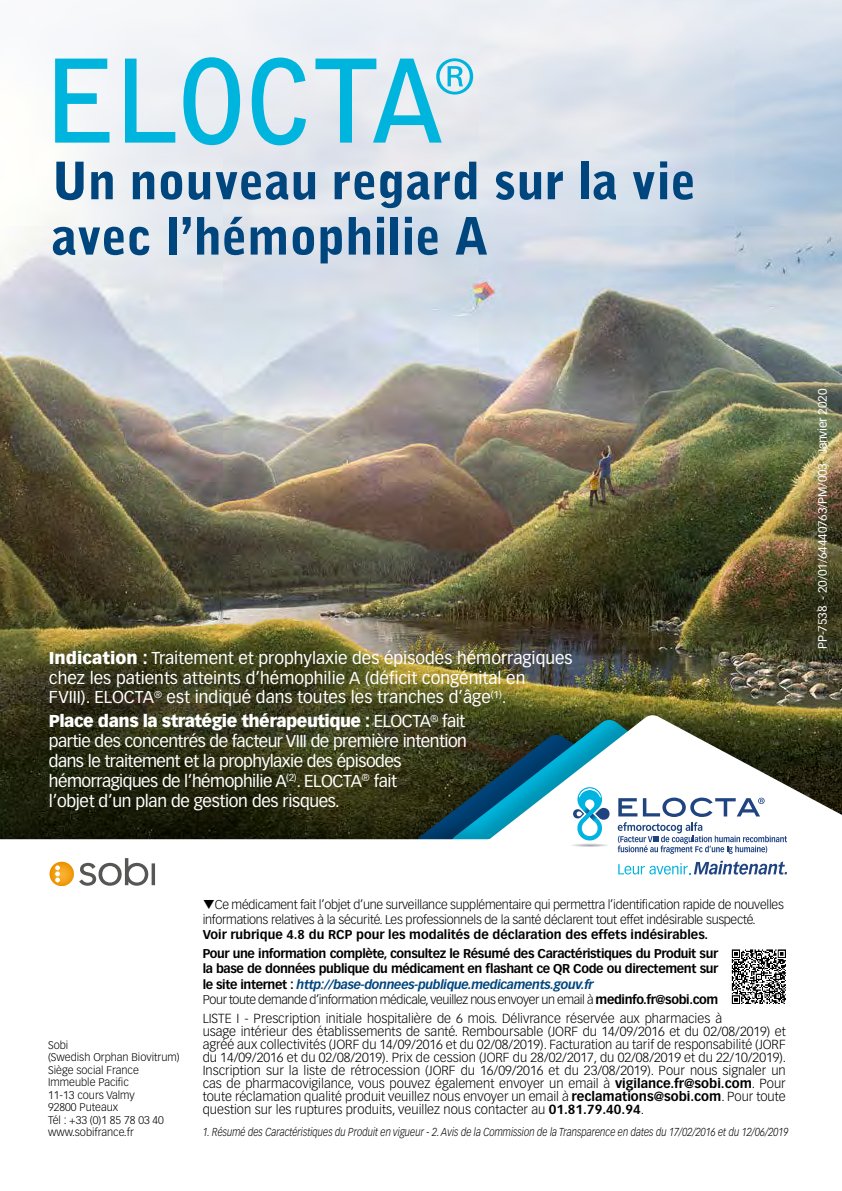
<style>
.page{position:relative;width:842px;height:1191px;background:#fff}
.page>*{position:absolute;margin:0;border:0;box-sizing:border-box;transform-origin:0 0}
.t1{font:700 114.4px "Bell Gothic Std";letter-spacing:-.04em;color:#00b5dd}
.t2{font:900 51.2px/55.4px "Bell Gothic Std";letter-spacing:-.005em;color:#00467e}
.t3{font:700 50px "Bell Gothic Std";color:#00b5dd}
.t4{font:17px/19.8px "Vectora LT Pro";letter-spacing:-.02em;color:#fff}
.t5{font:17px/20px "Vectora LT Pro";color:#fff}
.t6{font:300 13px/13px "Vectora LT Pro";color:#000}
.t7{font:700 12.6px/15px "Vectora LT Pro";letter-spacing:-.03em;color:#000}
.t8{font:300 12.6px/15px "Vectora LT Pro";letter-spacing:-.02em;color:#000}
.t9{font:12px "Vectora LT Pro";letter-spacing:-.02em;color:#fff}
.t10{font:italic 300 11.4px "Vectora LT Pro";color:#000;scale:.84 1}
.t11{font:300 11px/12.4px "Vectora LT Pro";color:#000}
.s1{font-weight:900}
.s2{font-style:italic;color:#00467e}
.s3{font-weight:300}
.s4{font-weight:700}
</style>
<div class="page">
<img style="left:0;top:285px;width:842px;height:409px">
<svg style="left:0;top:0;width:842px;height:285px"></svg>
<div style="left:0;top:694px;width:842px;height:206px;background:#000;opacity:.2"></div>
<svg style="left:0;top:699px;width:842px;height:158px;background:#4c4d33"></svg>
<div style="left:0;top:857px;width:842px;height:334px;background:#fff"></div>
<svg style="left:394px;top:717px;width:393px;height:158px"></svg>
<hr style="left:152px;top:863px;width:3px;height:22px;background:#565655">
<svg style="left:50px;top:858px;width:98px;height:28px"></svg>
<img style="left:731px;top:949px;width:55px;height:55px">
<h1 class="t1" style="left:41px;top:32px;width:406px">ELOCTA</h1>
<h3 class="t3" style="left:435px;top:46px;width:42px">®</h3>
<h2 class="t2" style="left:52px;top:154px;width:646px">Un nouveau regard sur la vie avec l’hémophilie A</h2>
<h3 class="t5" style="left:49px;top:647px;width:525px"><span class="s1">Indication :</span> Traitement et prophylaxie des épisodes hémorragiques chez les patients atteints d’hémophilie A (déficit congénital en<br>FVIII). ELOCTA<sup>®</sup> est indiqué dans toutes les tranches d’âge<sup>(1)</sup>.</h3>
<p class="t4" style="left:49px;top:711px;width:419px"><span class="s1">Place dans la stratégie thérapeutique :</span> ELOCTA<sup>®</sup> fait partie des concentrés de facteur VIII de première intention dans le traitement et la prophylaxie des épisodes hémorragiques de l’hémophilie A<sup>(2)</sup>. ELOCTA<sup>®</sup> fait<br>l’objet d’un plan de gestion des risques.</p>
<p class="t9" style="left:815px;top:649px;width:262px;rotate:-90deg">PP-7538 - 20/01/64440763/PM/003 - Janvier 2020</p>
<p class="t11" style="left:48px;top:1038px;width:133px">Sobi<br>(Swedish Orphan Biovitrum)<br>Siège social France<br>Immeuble Pacific<br>11-13 cours Valmy<br>92800 Puteaux<br>Tél : +33 (0)1 85 78 03 40 www.sobifrance.fr</p>
<p class="t8" style="left:203px;top:897px;width:583px">❑Ce médicament fait l’objet d’une surveillance supplémentaire qui permettra l’identification rapide de nouvelles informations relatives à la sécurité. Les professionnels de la santé déclarent tout effet indésirable suspecté.</p>
<p class="t7" style="left:203px;top:925px;width:517px;line-height:19.2px">Voir rubrique 4.8 du RCP pour les modalités de déclaration des effets indésirables.<br>Pour une information complète, consultez le Résumé des Caractéristiques du Produit sur</p>
<p class="t7" style="left:203px;top:961px;width:517px">la base de données publique du médicament en flashant ce QR Code ou directement sur le site internet : <span class="s2">http://base-donnees-publique.medicaments.gouv.fr<br></span><span class="s3">Pour toute demande d’information médicale, veuillez nous envoyer un email à</span> medinfo.fr@sobi.com</p>
<p class="t6" style="left:203px;top:1012px;width:585px">LISTE I - Prescription initiale hospitalière de 6 mois. Délivrance réservée aux pharmacies à<br>usage intérieur des établissements de santé. Remboursable (JORF du 14/09/2016 et du 02/08/2019) et agréé aux collectivités (JORF du 14/09/2016 et du 02/08/2019). Facturation au tarif de responsabilité (JORF du 14/09/2016 et du 02/08/2019). Prix de cession (JORF du 28/02/2017, du 02/08/2019 et du 22/10/2019).<br>Inscription sur la liste de rétrocession (JORF du 16/09/2016 et du 23/08/2019). Pour nous signaler un cas de pharmacovigilance, vous pouvez également envoyer un email à <span class="s4">vigilance.fr@sobi.com</span>. Pour toute réclamation qualité produit veuillez nous envoyer un email à <span class="s4">reclamations@sobi.com</span>. Pour toute question sur les ruptures produits, veuillez nous contacter au <span class="s4">01.81.79.40.94</span>.</p>
<p class="t10" style="left:203px;top:1125px;width:699px">1. Résumé des Caractéristiques du Produit en vigueur - 2. Avis de la Commission de la Transparence en dates du 17/02/2016 et du 12/06/2019</p>
</div>
